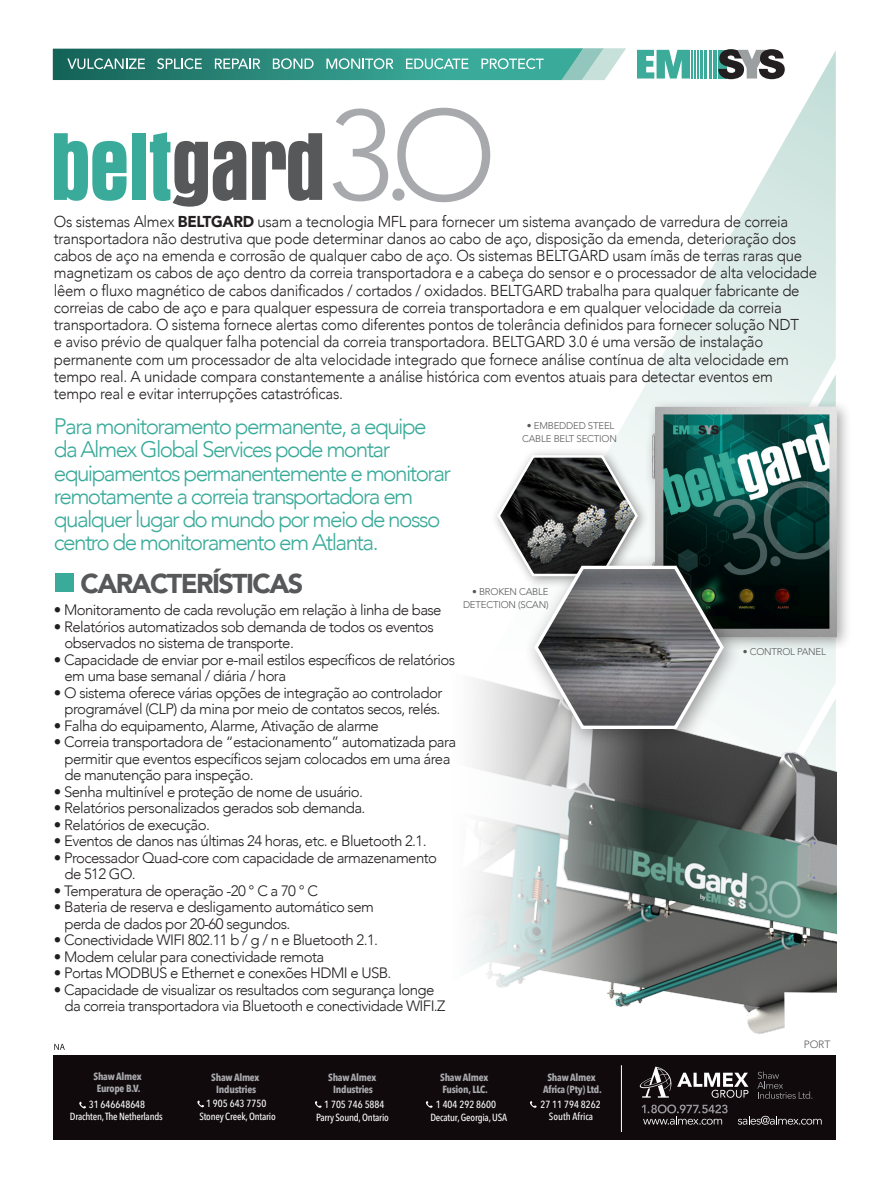
<style>
.page{position:relative;width:891px;height:1188px;background:#fff}
.page>*{position:absolute;margin:0;border:0;box-sizing:border-box;transform-origin:0 0}
.t1{font:700 condensed 97.65px "Aurora BT";letter-spacing:-.025em;color:#3aab9a}
.t2{font:900 27px "Avenir LT Std";letter-spacing:-.06em;color:#57585a}
.t3{font:300 22.5px/23.2px "Avenir";letter-spacing:-.07em;color:#3aab9a}
.t4{font:300 15.75px/17.2px "Avenir";letter-spacing:-.02em;color:#231f20;scale:.95 1}
.t5{font:300 15px/16.5px "Avenir";letter-spacing:-.04em;color:#231f20}
.t6{font:300 10.5px "Avenir LT Std";color:#57585a}
.t7{font:500 10.35px/13px "Avenir Next Condensed";letter-spacing:-.02em;color:#fff;text-align:center}
.t8{font:700 10.35px/12.3px "Avenir Next Condensed";letter-spacing:-.025em;color:#a8a9ad;text-align:center}
.t9{font:500 10.35px/12.6px "Avenir Next Condensed";color:#fff;text-align:center}
.t10{font:300 9.6px "Avenir LT Std";letter-spacing:-.02em;color:#57585a}
.s1{color:#57585a}
.s2{font-family:"Avenir";font-weight:300;font-stretch:normal;font-size:126.9px;color:#a8a9ad}
.s3{font-weight:900}
</style>
<div class="page">
<div style="left:53px;top:1055px;width:783px;height:85px;background:#110a0c"></div>
<svg style="left:642px;top:1105px;width:86px;height:20px"></svg>
<svg style="left:738px;top:1116px;width:84px;height:9px"></svg>
<svg style="left:757px;top:1072px;width:55px;height:27px"></svg>
<svg style="left:677px;top:1073px;width:71px;height:25px"></svg>
<svg style="left:640px;top:1067px;width:31px;height:31px"></svg>
<hr style="left:621px;top:1065px;width:1px;height:67px;background:#fff">
<svg style="left:426px;top:1101px;width:7px;height:7px"></svg>
<svg style="left:79px;top:1102px;width:7px;height:6px"></svg>
<svg style="left:197px;top:1101px;width:7px;height:6px"></svg>
<svg style="left:315px;top:1101px;width:7px;height:7px"></svg>
<svg style="left:530px;top:1101px;width:7px;height:7px"></svg>
<svg style="left:54px;top:1044px;width:11px;height:6px"></svg>
<img style="left:786px;top:51px;width:50px;height:348px">
<img style="left:686px;top:226px;width:50px;height:173px">
<img style="left:635px;top:314px;width:51px;height:134px">
<svg style="left:53px;top:48px;width:573px;height:32px;background:#4ea194"></svg>
<svg style="left:637px;top:50px;width:53px;height:29px"></svg>
<hr style="left:713px;top:50px;width:3px;height:29px;background:#3cab99">
<hr style="left:709px;top:50px;width:3px;height:29px;background:#3cab99">
<hr style="left:705px;top:50px;width:2px;height:29px;background:#3cab99">
<hr style="left:701px;top:50px;width:2px;height:29px;background:#3cab99">
<hr style="left:697px;top:50px;width:2px;height:29px;background:#3cab99">
<hr style="left:694px;top:50px;width:2px;height:29px;background:#3cab99">
<hr style="left:691px;top:50px;width:2px;height:29px;background:#3cab99">
<svg style="left:718px;top:49px;width:67px;height:30px"></svg>
<div style="left:55px;top:573px;width:19px;height:19px;background:#3aab9a"></div>
<img style="left:644px;top:664px;width:193px;height:370px">
<svg style="left:471px;top:679px;width:173px;height:328px"></svg>
<div style="left:490px;top:448px;width:160px;height:141px;background:#231f20;opacity:.45"></div>
<div style="left:644px;top:399px;width:208px;height:253px;background:#231f20;opacity:.4"></div>
<img style="left:649px;top:400px;width:194px;height:244px">
<div style="left:523px;top:553px;width:220px;height:197px;background:#231f20;opacity:.45"></div>
<svg style="left:496px;top:453px;width:230px;height:278px"></svg>
<p class="t1" style="left:50px;top:111px;width:449px">belt<span class="s1">gard</span> <span class="s2">3.O</span></p>
<p class="t4" style="left:54px;top:213px;width:805px">Os sistemas Almex <span class="s3">BELTGARD</span> usam a tecnologia MFL para fornecer um sistema avançado de varredura de correia transportadora não destrutiva que pode determinar danos ao cabo de aço, disposição da emenda, deterioração dos cabos de aço na emenda e corrosão de qualquer cabo de aço. Os sistemas BELTGARD usam ímãs de terras raras que magnetizam os cabos de aço dentro da correia transportadora e a cabeça do sensor e o processador de alta velocidade lêem o fluxo magnético de cabos danificados / cortados / oxidados. BELTGARD trabalha para qualquer fabricante de correias de cabo de aço e para qualquer espessura de correia transportadora e em qualquer velocidade da correia transportadora. O sistema fornece alertas como diferentes pontos de tolerância definidos para fornecer solução NDT<br>e aviso prévio de qualquer falha potencial da correia transportadora. BELTGARD 3.0 é uma versão de instalação permanente com um processador de alta velocidade integrado que fornece análise contínua de alta velocidade em tempo real. A unidade compara constantemente a análise histórica com eventos atuais para detectar eventos em tempo real e evitar interrupções catastróficas.</p>
<p class="t3" style="left:54px;top:415px;width:399px">Para monitoramento permanente, a equipe da Almex Global Services pode montar equipamentos permanentemente e monitorar remotamente a correia transportadora em qualquer lugar do mundo por meio de nosso centro de monitoramento em Atlanta.</p>
<p class="t2" style="left:80px;top:567px;width:224px">CARACTERÍSTICAS</p>
<p class="t5" style="left:54px;top:602px;width:389px">• Monitoramento de cada revolução em relação à linha de base</p>
<p class="t5" style="left:64px;top:618px;width:371px;text-indent:-10px">• Relatórios automatizados sob demanda de todos os eventos observados no sistema de transporte.</p>
<p class="t5" style="left:64px;top:651px;width:392px;text-indent:-10px">• Capacidade de enviar por e-mail estilos específicos de relatórios em uma base semanal / diária / hora</p>
<p class="t5" style="left:54px;top:684px;width:390px;text-align:center">• O sistema oferece várias opções de integração ao controlador programável (CLP) da mina por meio de contatos secos, relés.</p>
<p class="t5" style="left:54px;top:717px;width:326px">• Falha do equipamento, Alarme, Ativação de alarme</p>
<p class="t5" style="left:64px;top:734px;width:393px;text-indent:-10px">• Correia transportadora de “estacionamento” automatizada para permitir que eventos específicos sejam colocados em uma área de manutenção para inspeção.</p>
<p class="t5" style="left:54px;top:783px;width:311px">• Senha multinível e proteção de nome de usuário.</p>
<p class="t5" style="left:54px;top:800px;width:313px">• Relatórios personalizados gerados sob demanda.</p>
<p class="t5" style="left:54px;top:816px;width:157px">• Relatórios de execução.</p>
<p class="t5" style="left:54px;top:833px;width:374px">• Eventos de danos nas últimas 24 horas, etc. e Bluetooth 2.1.</p>
<p class="t5" style="left:64px;top:849px;width:374px;text-indent:-10px">• Processador Quad-core com capacidade de armazenamento de 512 GO.</p>
<p class="t5" style="left:54px;top:882px;width:266px">• Temperatura de operação -20 ° C a 70 ° C</p>
<p class="t5" style="left:64px;top:899px;width:311px;text-indent:-10px">• Bateria de reserva e desligamento automático sem perda de dados por 20-60 segundos.</p>
<p class="t5" style="left:54px;top:932px;width:326px">• Conectividade WIFI 802.11 b / g / n e Bluetooth 2.1.</p>
<p class="t5" style="left:54px;top:948px;width:272px">• Modem celular para conectividade remota</p>
<p class="t5" style="left:54px;top:965px;width:339px">• Portas MODBUS e Ethernet e conexões HDMI e USB.</p>
<p class="t5" style="left:64px;top:981px;width:383px;text-indent:-10px">• Capacidade de visualizar os resultados com segurança longe da correia transportadora via Bluetooth e conectividade WIFI.Z</p>
<p class="t10" style="left:527px;top:420px;width:89px">• EMBEDDED STEEL</p>
<p class="t10" style="left:522px;top:433px;width:96px">CABLE BELT SECTION</p>
<p class="t10" style="left:472px;top:586px;width:78px">• BROKEN CABLE</p>
<p class="t10" style="left:463px;top:599px;width:87px">DETECTION (SCAN)</p>
<p class="t8" style="left:94px;top:1070px;width:50px">Shaw Almex<br>Europe B.V.</p>
<p class="t7" style="left:70px;top:1110px;width:94px">Drachten, The Netherlands</p>
<p class="t9" style="left:89px;top:1098px;width:58px">31 646648648</p>
<p class="t8" style="left:211px;top:1071px;width:50px">Shaw Almex<br>Industries</p>
<p class="t7" style="left:199px;top:1097px;width:78px">1 905 643 7750<br>Stoney Creek, Ontario</p>
<p class="t8" style="left:328px;top:1071px;width:50px">Shaw Almex<br>Industries</p>
<p class="t7" style="left:316px;top:1098px;width:74px">1 705 746 5884<br>Parry Sound, Ontario</p>
<p class="t8" style="left:440px;top:1071px;width:50px;text-align:left">Shaw Almex<br>Fusion, LLC.</p>
<p class="t7" style="left:430px;top:1098px;width:78px">1 404 292 8600<br>Decatur, Georgia, USA</p>
<p class="t8" style="left:543px;top:1071px;width:60px">Shaw Almex<br>Africa (Pty) Ltd.</p>
<p class="t9" style="left:540px;top:1098px;width:62px">27 11 794 8262<br>South Africa</p>
<p class="t10" style="left:743px;top:646px;width:85px">• CONTROL PANEL</p>
<p class="t6" style="left:804px;top:1039px;width:28px">PORT</p>
</div>
